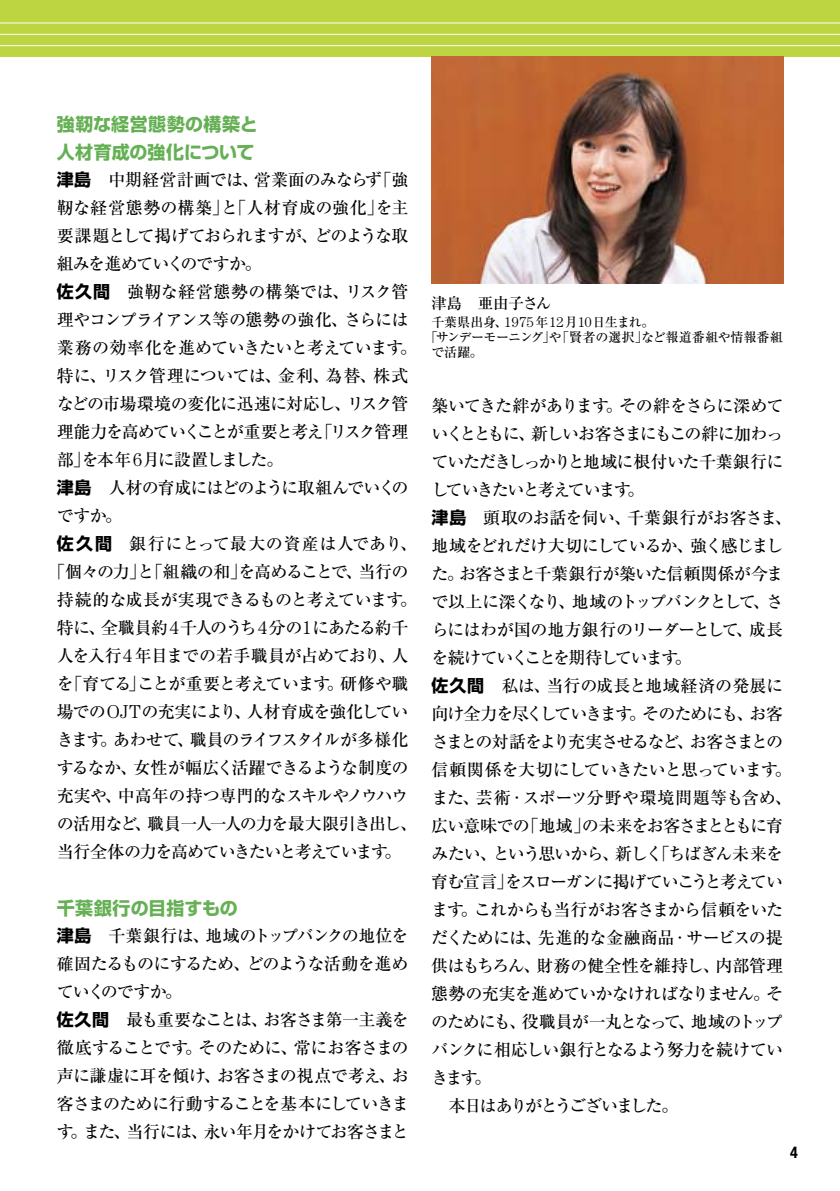
<style>
.page{position:relative;width:840px;height:1191px;background:#fff}
.page>*{position:absolute;margin:0;border:0;box-sizing:border-box;transform-origin:0 0}
.t1{font:700 18px/28px "Shin Go";letter-spacing:.005em;color:#65b054}
.t2{font:500 17px/28px "Ryumin";letter-spacing:-.05em;color:#000}
.t3{font:500 17px "Ryumin";letter-spacing:-.03em;color:#000}
.t4{font:500 17px "Ryumin";letter-spacing:-.075em;color:#000}
.t5{font:500 17px "Ryumin";letter-spacing:-.085em;color:#000}
.t6{font:500 17px "Ryumin";letter-spacing:-.025em;color:#000}
.t7{font:500 17px "Ryumin";letter-spacing:-.115em;color:#000}
.t8{font:500 17px "Ryumin";letter-spacing:-.105em;color:#000}
.t9{font:500 17px "Ryumin";letter-spacing:-.09em;color:#000}
.t10{font:500 17px "Ryumin";letter-spacing:-.095em;color:#000}
.t11{font:500 17px "Ryumin";letter-spacing:-.08em;color:#000}
.t12{font:500 17px "Ryumin";letter-spacing:-.07em;color:#000}
.t13{font:500 17px "Ryumin";letter-spacing:.01em;color:#000}
.t14{font:500 17px "Ryumin";color:#000}
.t15{font:500 17px "Ryumin";letter-spacing:-.02em;color:#000}
.t16{font:500 17px "Ryumin";letter-spacing:.005em;color:#000}
.t17{font:500 17px "Ryumin";letter-spacing:.03em;color:#000}
.t18{font:500 17px "Ryumin";letter-spacing:-.005em;color:#000}
.t19{font:500 17px "Ryumin";letter-spacing:-.1em;color:#000}
.t20{font:500 17px "Ryumin";letter-spacing:-.11em;color:#000}
.t21{font:700 condensed 16px "Helvetica Neue";color:#000}
.t22{font:500 15.6px "Ryumin";letter-spacing:-.02em;color:#000}
.t23{font:500 13px "Ryumin";letter-spacing:-.02em;color:#000}
.s1{font-family:"Shin Go";font-weight:700}
.s2{font-family:"Century";font-weight:300;font-size:18.8px}
.s3{font-family:"Century";font-weight:300;font-size:14.4px}
</style>
<div class="page">
<div style="left:0;top:0;width:839px;height:57px;background:#bcd541"></div>
<hr style="left:0;top:34px;width:839px;height:1px;background:#fff">
<hr style="left:0;top:23px;width:839px;height:1px;background:#fff">
<hr style="left:0;top:45px;width:839px;height:1px;background:#fff">
<img style="left:431px;top:57px;width:351px;height:226px">
<p class="t1" style="left:57px;top:109px;width:202px">強靭な経営態勢の構築と人材育成の強化について</p>
<p class="t2" style="left:57px;top:165px;width:353px"><span class="s1">津島</span> 中期経営計画では、営業面のみならず「強</p>
<p class="t13" style="left:57px;top:197px;width:353px">靭な経営態勢の構築」と「人材育成の強化」を主</p>
<p class="t2" style="left:57px;top:221px;width:353px">要課題として掲げておられますが、どのような取</p>
<p class="t2" style="left:57px;top:249px;width:206px">組みを進めていくのですか。</p>
<p class="t16" style="left:57px;top:281px;width:353px"><span class="s1">佐久間</span> 強靭な経営態勢の構築では、リスク管</p>
<p class="t2" style="left:57px;top:305px;width:353px">理やコンプライアンス等の態勢の強化、さらには</p>
<p class="t2" style="left:57px;top:333px;width:362px">業務の効率化を進めていきたいと考えています。</p>
<p class="t3" style="left:57px;top:365px;width:353px">特に、リスク管理については、金利、為替、株式</p>
<p class="t2" style="left:57px;top:389px;width:353px">などの市場環境の変化に迅速に対応し、リスク管</p>
<p class="t9" style="left:57px;top:421px;width:353px">理能力を高めていくことが重要と考え「リスク管理</p>
<p class="t20" style="left:57px;top:449px;width:228px">部」を本年 <span class="s2">6</span>月に設置しました。</p>
<p class="t2" style="left:57px;top:473px;width:353px"><span class="s1">津島</span> 人材の育成にはどのように取組んでいくの</p>
<p class="t2" style="left:57px;top:501px;width:67px">ですか。</p>
<p class="t17" style="left:57px;top:533px;width:361px"><span class="s1">佐久間</span> 銀行にとって最大の資産は人であり、</p>
<p class="t2" style="left:48px;top:557px;width:362px">「個々の力」と「組織の和」を高めることで、当行の</p>
<p class="t2" style="left:57px;top:585px;width:361px">持続的な成長が実現できるものと考えています。</p>
<p class="t2" style="left:57px;top:613px;width:353px">特に、全職員約<span class="s2">4</span>千人のうち<span class="s2">4</span>分の<span class="s2">1</span>にあたる約千</p>
<p class="t2" style="left:57px;top:641px;width:353px">人を入行<span class="s2">4</span> 年目までの若手職員が占めており、人</p>
<p class="t2" style="left:57px;top:669px;width:353px">を「育てる」ことが重要と考えています。研修や職</p>
<p class="t2" style="left:57px;top:697px;width:353px">場での<span class="s2">OJT</span>の充実により、人材育成を強化してい</p>
<p class="t4" style="left:57px;top:729px;width:353px">きます。あわせて、職員のライフスタイルが多様化</p>
<p class="t3" style="left:57px;top:757px;width:353px">するなか、女性が幅広く活躍できるような制度の</p>
<p class="t3" style="left:57px;top:785px;width:353px">充実や、中高年の持つ専門的なスキルやノウハウ</p>
<p class="t5" style="left:57px;top:813px;width:362px">の活用など、職員一人一人の力を最大限引き出し、</p>
<p class="t5" style="left:57px;top:841px;width:346px">当行全体の力を高めていきたいと考えています。</p>
<p class="t1" style="left:57px;top:893px;width:182px">千葉銀行の目指すもの</p>
<p class="t2" style="left:57px;top:921px;width:353px"><span class="s1">津島</span> 千葉銀行は、地域のトップバンクの地位を確固たるものにするため、どのような活動を進めていくのですか。<br><span class="s1">佐久間</span> 最も重要なことは、お客さま第一主義を徹底することです。そのために、常にお客さまの声に謙虚に耳を傾け、お客さまの視点で考え、お客さまのために行動することを基本にしていきます。また、当行には、永い年月をかけてお客さまと</p>
<p class="t22" style="left:431px;top:293px;width:122px">津島 亜由子さん</p>
<p class="t23" style="left:431px;top:314px;width:224px">千葉県出身、<span class="s3">1975</span>年<span class="s3">12</span>月<span class="s3">10</span>日生まれ。</p>
<p class="t23" style="left:424px;top:329px;width:360px">「サンデーモーニング」や「賢者の選択」など報道番組や情報番組</p>
<p class="t23" style="left:431px;top:344px;width:53px">で活躍。</p>
<p class="t2" style="left:431px;top:391px;width:353px">築いてきた絆があります。その絆をさらに深めて</p>
<p class="t8" style="left:431px;top:423px;width:353px">いくとともに、新しいお客さまにもこの絆に加わっ</p>
<p class="t2" style="left:431px;top:447px;width:353px">ていただきしっかりと地域に根付いた千葉銀行に</p>
<p class="t8" style="left:431px;top:479px;width:214px">していきたいと考えています。</p>
<p class="t2" style="left:431px;top:503px;width:361px"><span class="s1">津島</span> 頭取のお話を伺い、千葉銀行がお客さま、</p>
<p class="t2" style="left:431px;top:531px;width:353px">地域をどれだけ大切にしているか、強く感じまし</p>
<p class="t3" style="left:431px;top:563px;width:353px">た。お客さまと千葉銀行が築いた信頼関係が今ま</p>
<p class="t10" style="left:431px;top:591px;width:353px">で以上に深くなり、地域のトップバンクとして、さ</p>
<p class="t6" style="left:431px;top:619px;width:353px">らにはわが国の地方銀行のリーダーとして、成長</p>
<p class="t19" style="left:431px;top:647px;width:262px">を続けていくことを期待しています。</p>
<p class="t18" style="left:431px;top:675px;width:353px"><span class="s1">佐久間</span> 私は、当行の成長と地域経済の発展に</p>
<p class="t4" style="left:431px;top:703px;width:353px">向け全力を尽くしていきます。そのためにも、お客</p>
<p class="t7" style="left:431px;top:731px;width:353px">さまとの対話をより充実させるなど、お客さまとの</p>
<p class="t6" style="left:431px;top:759px;width:361px">信頼関係を大切にしていきたいと思っています。</p>
<p class="t14" style="left:431px;top:787px;width:361px">また、芸術・スポーツ分野や環境問題等も含め、</p>
<p class="t2" style="left:431px;top:811px;width:353px">広い意味での「地域」の未来をお客さまとともに育</p>
<p class="t2" style="left:431px;top:839px;width:353px">みたい、という思いから、新しく「ちばぎん未来を</p>
<p class="t11" style="left:431px;top:871px;width:353px">育む宣言」をスローガンに掲げていこうと考えてい</p>
<p class="t2" style="left:431px;top:895px;width:353px">ます。これからも当行がお客さまから信頼をいた</p>
<p class="t2" style="left:431px;top:923px;width:353px">だくためには、先進的な金融商品・サービスの提</p>
<p class="t15" style="left:431px;top:955px;width:353px">供はもちろん、財務の健全性を維持し、内部管理</p>
<p class="t2" style="left:431px;top:979px;width:353px">態勢の充実を進めていかなければなりません。そ</p>
<p class="t12" style="left:431px;top:1011px;width:353px">のためにも、役職員が一丸となって、地域のトップ</p>
<p class="t4" style="left:431px;top:1039px;width:353px">バンクに相応しい銀行となるよう努力を続けてい</p>
<p class="t2" style="left:431px;top:1063px;width:62px">きます。</p>
<p class="t7" style="left:448px;top:1095px;width:231px">本日はありがとうございました。</p>
<p class="t21" style="left:789px;top:1142px;width:9px">4</p>
</div>
